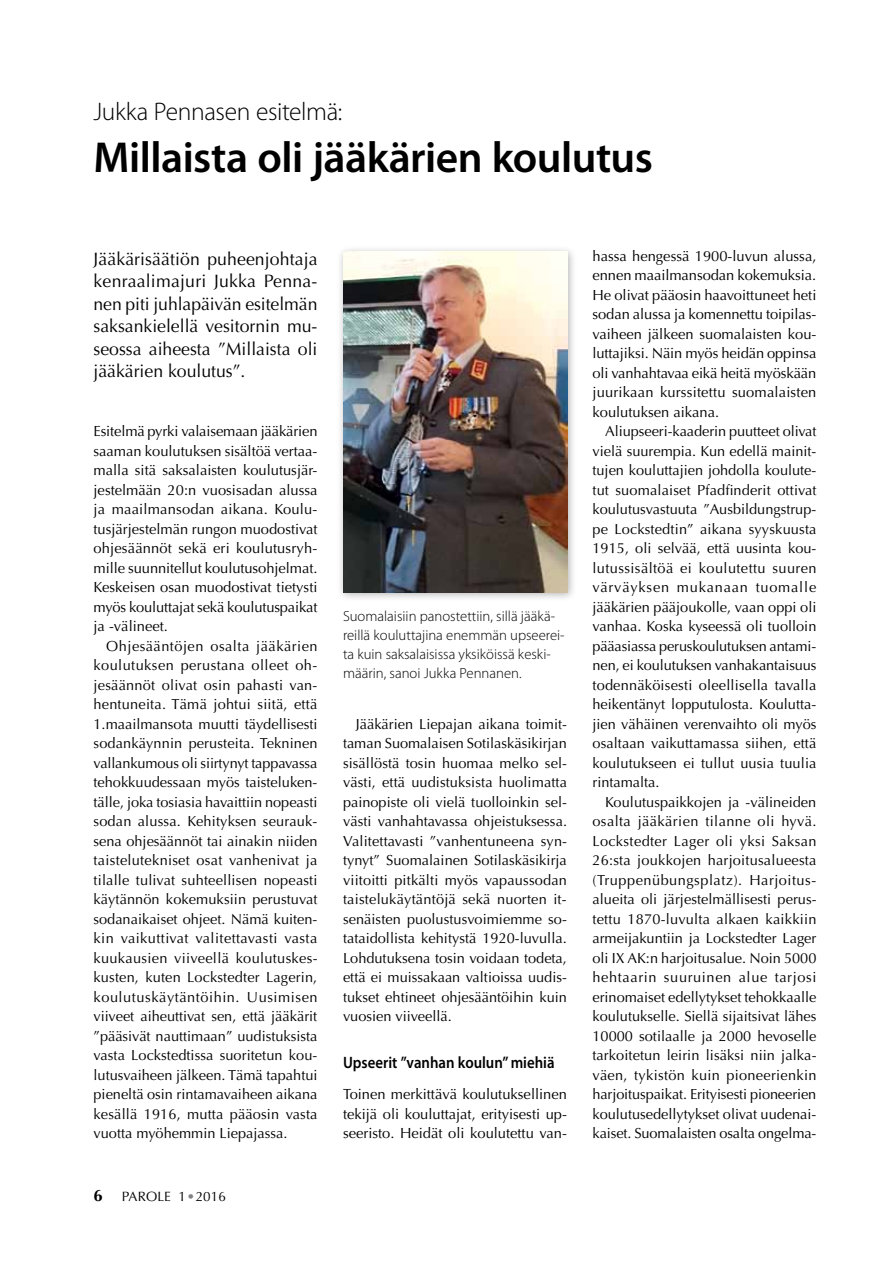
<style>
.page{position:relative;width:893px;height:1263px;background:#fff}
.page>*{position:absolute;margin:0;border:0;box-sizing:border-box;transform-origin:0 0}
.t1{font:600 43.5px "Myriad Pro";letter-spacing:-.01em;color:#000}
.t2{font:300 25.5px "Myriad Pro";letter-spacing:-.015em;color:#000}
.t3{font:18px/22.5px "Optima";color:#000;text-align:justify}
.t4{font:600 16.5px "Myriad Pro";color:#000;scale:.9 1}
.t5{font:700 16.5px "Optima";color:#000}
.t6{font:14.7px/19.5px "Optima";color:#000;text-align:justify}
.t7{font:300 14.7px/18.8px "Myriad Pro";color:#000}
.t8{font:14.55px/19.5px "Optima";color:#000;text-align:justify}
.t9{font:13.5px "Optima";letter-spacing:.005em;color:#000}
.s1{color:#808285}
</style>
<div class="page">
<div style="left:336px;top:245px;width:241px;height:357px;background:#000;opacity:.3"></div>
<img style="left:343px;top:252px;width:224px;height:340px">
<h2 class="t2" style="left:94px;top:97px;width:250px">Jukka Pennasen esitelmä:</h2>
<h1 class="t1" style="left:94px;top:129px;width:561px">Millaista oli jääkärien koulutus</h1>
<p class="t3" style="left:94px;top:248px;width:225px">Jääkärisäätiön puheenjohtaja kenraalimajuri Jukka Penna&shy;nen piti juhlapäivän esitelmän saksankielellä vesitornin mu&shy;seossa aiheesta ”Millaista oli jääkärien koulutus”.</p>
<p class="t6" style="left:94px;top:422px;width:225px">Esitelmä pyrki valaisemaan jääkärien saaman koulutuksen sisältöä vertaa&shy;malla sitä saksalaisten koulutusjär&shy;jestelmään 20:n vuosisadan alussa ja maailmansodan aikana. Koulu&shy;tusjärjestelmän rungon muodostivat ohjesäännöt sekä eri koulutusryh&shy;mille suunnitellut koulutusohjelmat.<br>Keskeisen osan muodostivat tietysti myös kouluttajat sekä koulutuspaikat ja -välineet.</p>
<p class="t8" style="left:94px;top:636px;width:226px;text-indent:13px">Ohjesääntöjen osalta jääkärien koulutuksen perustana olleet oh&shy;jesäännöt olivat osin pahasti van&shy;hentuneita. Tämä johtui siitä, että 1.maailmansota muutti täydellisesti sodankäynnin perusteita. Tekninen vallankumous oli siirtynyt tappavassa tehokkuudessaan myös taisteluken&shy;tälle, joka tosiasia havaittiin nopeasti sodan alussa. Kehityksen seurauk&shy;sena ohjesäännöt tai ainakin niiden taistelutekniset osat vanhenivat ja tilalle tulivat suhteellisen nopeasti käytännön kokemuksiin perustuvat sodanaikaiset ohjeet. Nämä kuiten&shy;kin vaikuttivat valitettavasti vasta kuukausien viiveellä koulutuskes&shy;kusten, kuten Lockstedter Lagerin, koulutuskäytäntöihin. Uusimisen viiveet aiheuttivat sen, että jääkärit ”pääsivät nauttimaan” uudistuksista vasta Lockstedtissa suoritetun kou&shy;lutusvaiheen jälkeen. Tämä tapahtui pieneltä osin rintamavaiheen aikana kesällä 1916, mutta pääosin vasta vuotta myöhemmin Liepajassa.</p>
<p class="t5" style="left:94px;top:1186px;width:11px">6</p>
<p class="t9" style="left:122px;top:1189px;width:106px">PAROLE 1 <span class="s1">•</span> 2016</p>
<p class="t7" style="left:343px;top:607px;width:223px">Suomalaisiin panostettiin, sillä jääkä&shy;reillä kouluttajina enemmän upseerei&shy;ta kuin saksalaisissa yksiköissä keski&shy;määrin, sanoi Jukka Pennanen.</p>
<p class="t8" style="left:343px;top:714px;width:226px;text-indent:13px">Jääkärien Liepajan aikana toimit&shy;taman Suomalaisen Sotilaskäsikirjan sisällöstä tosin huomaa melko sel&shy;västi, että uudistuksista huolimatta painopiste oli vielä tuolloinkin sel&shy;västi vanhahtavassa ohjeistuksessa.<br>Valitettavasti ”vanhentuneena syn&shy;tynyt” Suomalainen Sotilaskäsikirja viitoitti pitkälti myös vapaussodan taistelukäytäntöjä sekä nuorten it&shy;senäisten puolustusvoimiemme so&shy;tataidollista kehitystä 1920-luvulla.<br>Lohdutuksena tosin voidaan todeta, että ei muissakaan valtioissa uudis&shy;tukset ehtineet ohjesääntöihin kuin vuosien viiveellä.</p>
<p class="t4" style="left:343px;top:1052px;width:237px">Upseerit ”vanhan koulun” miehiä</p>
<p class="t6" style="left:343px;top:1085px;width:225px">Toinen merkittävä koulutuksellinen tekijä oli kouluttajat, erityisesti up&shy;seeristo. Heidät oli koulutettu van-</p>
<p class="t6" style="left:592px;top:246px;width:225px">hassa hengessä 1900-luvun alussa, ennen maailmansodan kokemuksia.<br>He olivat pääosin haavoittuneet heti sodan alussa ja komennettu toipilas&shy;vaiheen jälkeen suomalaisten kou&shy;luttajiksi. Näin myös heidän oppinsa oli vanhahtavaa eikä heitä myöskään juurikaan kurssitettu suomalaisten koulutuksen aikana.</p>
<p class="t8" style="left:592px;top:422px;width:226px;text-indent:13px">Aliupseeri-kaaderin puutteet olivat vielä suurempia. Kun edellä mainit&shy;tujen kouluttajien johdolla koulute&shy;tut suomalaiset Pfadfinderit ottivat koulutusvastuuta ”Ausbildungstrup&shy;pe Lockstedtin” aikana syyskuusta 1915, oli selvää, että uusinta kou&shy;lutussisältöä ei koulutettu suuren värväyksen mukanaan tuomalle jääkärien pääjoukolle, vaan oppi oli vanhaa. Koska kyseessä oli tuolloin pääasiassa peruskoulutuksen antami&shy;nen, ei koulutuksen vanhakantaisuus todennäköisesti oleellisella tavalla heikentänyt lopputulosta. Koulutta&shy;jien vähäinen verenvaihto oli myös osaltaan vaikuttamassa siihen, että koulutukseen ei tullut uusia tuulia rintamalta.</p>
<p class="t8" style="left:592px;top:792px;width:226px;text-indent:13px">Koulutuspaikkojen ja -välineiden osalta jääkärien tilanne oli hyvä.<br>Lockstedter Lager oli yksi Saksan 26:sta joukkojen harjoitusalueesta (Truppenübungsplatz). Harjoitus&shy;alueita oli järjestelmällisesti perus&shy;tettu 1870-luvulta alkaen kaikkiin armeijakuntiin ja Lockstedter Lager oli IX AK:n harjoitusalue. Noin 5000 hehtaarin suuruinen alue tarjosi erinomaiset edellytykset tehokkaalle koulutukselle. Siellä sijaitsivat lähes 10000 sotilaalle ja 2000 hevoselle tarkoitetun leirin lisäksi niin jalka&shy;väen, tykistön kuin pioneerienkin harjoituspaikat. Erityisesti pioneerien koulutusedellytykset olivat uudenai&shy;kaiset. Suomalaisten osalta ongelma-</p>
</div>
